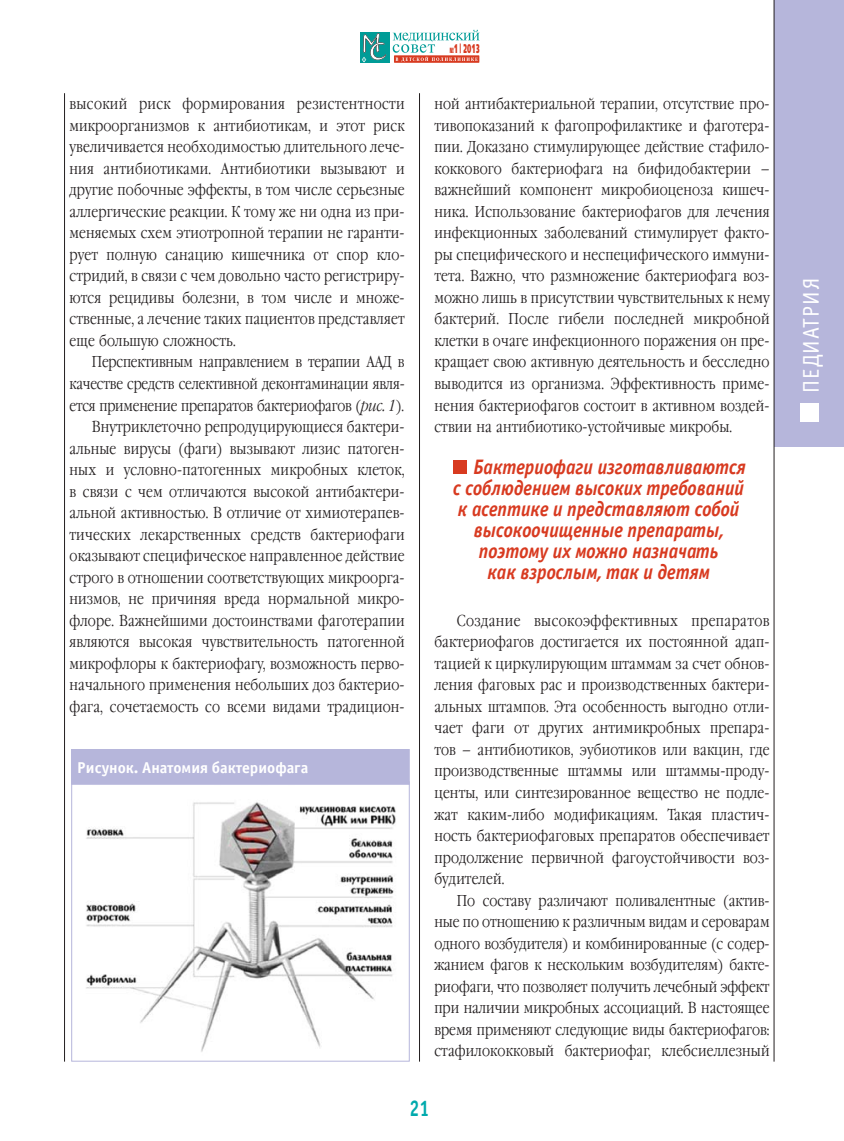
<style>
.page{position:relative;width:844px;height:1141px;background:#fff}
.page>*{position:absolute;margin:0;border:0;box-sizing:border-box;transform-origin:0 0}
.t1{font:22.75px "Officina Sans C";letter-spacing:.05em;color:#fff;scale:.95 1}
.t2{font:700 22.75px "Officina Sans C";color:#00aaad;scale:.78 1}
.t3{font:italic 700 21px "Officina Sans C";letter-spacing:-.005em;color:#d83a20;scale:.88 1}
.t4{font:300 15.75px/21.5px "Garamond Narrow C";letter-spacing:.01em;color:#231f20;text-align:justify}
.t5{font:700 15.75px "Officina Sans C";color:#fff}
.t6{font:12.6px "Free Set Black C";color:#d83a20;scale:.45 1}
.s1{font-style:italic}
.s2{font-size:7.52px}
</style>
<div class="page">
<div style="left:774px;top:0;width:69px;height:446px;background:#b6b6db"></div>
<hr style="left:64px;top:93px;width:1px;height:969px;background:#231f20">
<div style="left:800px;top:404px;width:18px;height:18px;background:#fff"></div>
<hr style="left:773px;top:0;width:1px;height:1062px;background:#231f20">
<hr style="left:419px;top:93px;width:1px;height:969px;background:#231f20">
<div style="left:360px;top:33px;width:30px;height:30px;background:#009c97"></div>
<svg style="left:361px;top:33px;width:25px;height:29px"></svg>
<div style="left:394px;top:55px;width:85px;height:8px;border:1px solid #fff"></div>
<svg style="left:392px;top:30px;width:87px;height:32px"></svg>
<img style="left:86px;top:802px;width:310px;height:250px">
<div style="left:72px;top:750px;width:337px;height:34px;background:#b6b6db"></div>
<div style="left:71px;top:749px;width:338px;height:36px;border:1px solid #b6b6db"></div>
<div style="left:453px;top:460px;width:14px;height:14px;background:#d83a20"></div>
<p class="t4" style="left:69px;top:94px;width:336px">высокий риск формирования резистентности микроорганизмов к антибиотикам, и этот риск увеличивается необходимостью длительного лече&shy;ния антибиотиками. Антибиотики вызывают и другие побочные эффекты, в том числе серьезные аллергические реакции. К тому же ни одна из при&shy;меняемых схем этиотропной терапии не гаранти&shy;рует полную санацию кишечника от спор кло&shy;стридий, в связи с чем довольно часто регистриру&shy;ются рецидивы болезни, в том числе и множе&shy;ственные, а лечение таких пациентов представляет еще большую сложность.</p>
<p class="t4" style="left:69px;top:353px;width:336px;text-align:right">Перспективным направлением в терапии ААД в качестве средств селективной деконтаминации явля&shy;ется применение препаратов бактериофагов (<span class="s1">рис. 1</span>).<br>Внутриклеточно репродуцирующиеся бактери&shy;альные вирусы (фаги) вызывают лизис патоген&shy;ных и условно-патогенных микробных клеток, в связи с чем отличаются высокой антибактери&shy;альной активностью. В отличие от химиотерапев&shy;тических лекарственных средств бактериофаги оказывают специфическое направленное действие строго в отношении соответствующих микроорга&shy;низмов, не причиняя вреда нормальной микро&shy;флоре. Важнейшими достоинствами фаготерапии являются высокая чувствительность патогенной микрофлоры к бактериофагу, возможность перво&shy;начального применения небольших доз бактерио&shy;фага, сочетаемость со всеми видами традицион-</p>
<p class="t5" style="left:77px;top:758px;width:233px">Рисунок. Анатомия бактериофага</p>
<p class="t6" style="left:449px;top:41px;width:68px"><span class="s2">№</span>1 | 2013</p>
<p class="t4" style="left:434px;top:94px;width:336px">ной антибактериальной терапии, отсутствие про&shy;тивопоказаний к фагопрофилактике и фаготера&shy;пии. Доказано стимулирующее действие стафило&shy;коккового бактериофага на бифидобактерии – важнейший компонент микробиоценоза кишеч&shy;ника. Использование бактериофагов для лечения инфекционных заболеваний стимулирует факто&shy;ры специфического и неспецифического иммуни&shy;тета. Важно, что размножение бактериофага воз&shy;можно лишь в присутствии чувствительных к нему бактерий. После гибели последней микробной клетки в очаге инфекционного поражения он пре&shy;кращает свою активную деятельность и бесследно выводится из организма. Эффективность приме&shy;нения бактериофагов состоит в активном воздей&shy;ствии на антибиотико-устойчивые микробы.</p>
<h2 class="t3" style="left:473px;top:455px;width:311px">Бактериофаги изготавливаются</h2>
<h2 class="t3" style="left:453px;top:476px;width:332px">с соблюдением высоких требований</h2>
<h2 class="t3" style="left:458px;top:497px;width:321px">к асептике и представляют собой</h2>
<h2 class="t3" style="left:473px;top:518px;width:285px">высокоочищенные препараты,</h2>
<h2 class="t3" style="left:478px;top:539px;width:274px">поэтому их можно назначать</h2>
<h2 class="t3" style="left:487px;top:560px;width:254px">как взрослым, так и детям</h2>
<p class="t4" style="left:434px;top:611px;width:336px;text-indent:22px">Создание высокоэффективных препаратов бактериофагов достигается их постоянной адап&shy;тацией к циркулирующим штаммам за счет обнов&shy;ления фаговых рас и производственных бактери&shy;альных штампов. Эта особенность выгодно отли&shy;чает фаги от других антимикробных препара - тов – антибиотиков, эубиотиков или вакцин, где производственные штаммы или штаммы-проду&shy;центы, или синтезированное вещество не подле&shy;жат каким-либо модификациям. Такая пластич&shy;ность бактериофаговых препаратов обеспечивает продолжение первичной фагоустойчивости воз&shy;будителей.</p>
<p class="t4" style="left:434px;top:891px;width:336px;text-indent:22px">По составу различают поливалентные (актив&shy;ные по отношению к различным видам и серо варам одного возбудителя) и комбинированные (с содер&shy;жанием фагов к нескольким возбудителям) бакте&shy;риофаги, что позволяет получить лечебный эффект при наличии микробных ассоциаций. В настоящее время применяют следующие виды бактериофагов: стафилококковый бактериофаг, клебсиеллезный</p>
<h1 class="t2" style="left:409px;top:1095px;width:27px">21</h1>
<h1 class="t1" style="left:798px;top:393px;width:122px;rotate:-90deg">ПЕДИАТРИЯ</h1>
</div>
